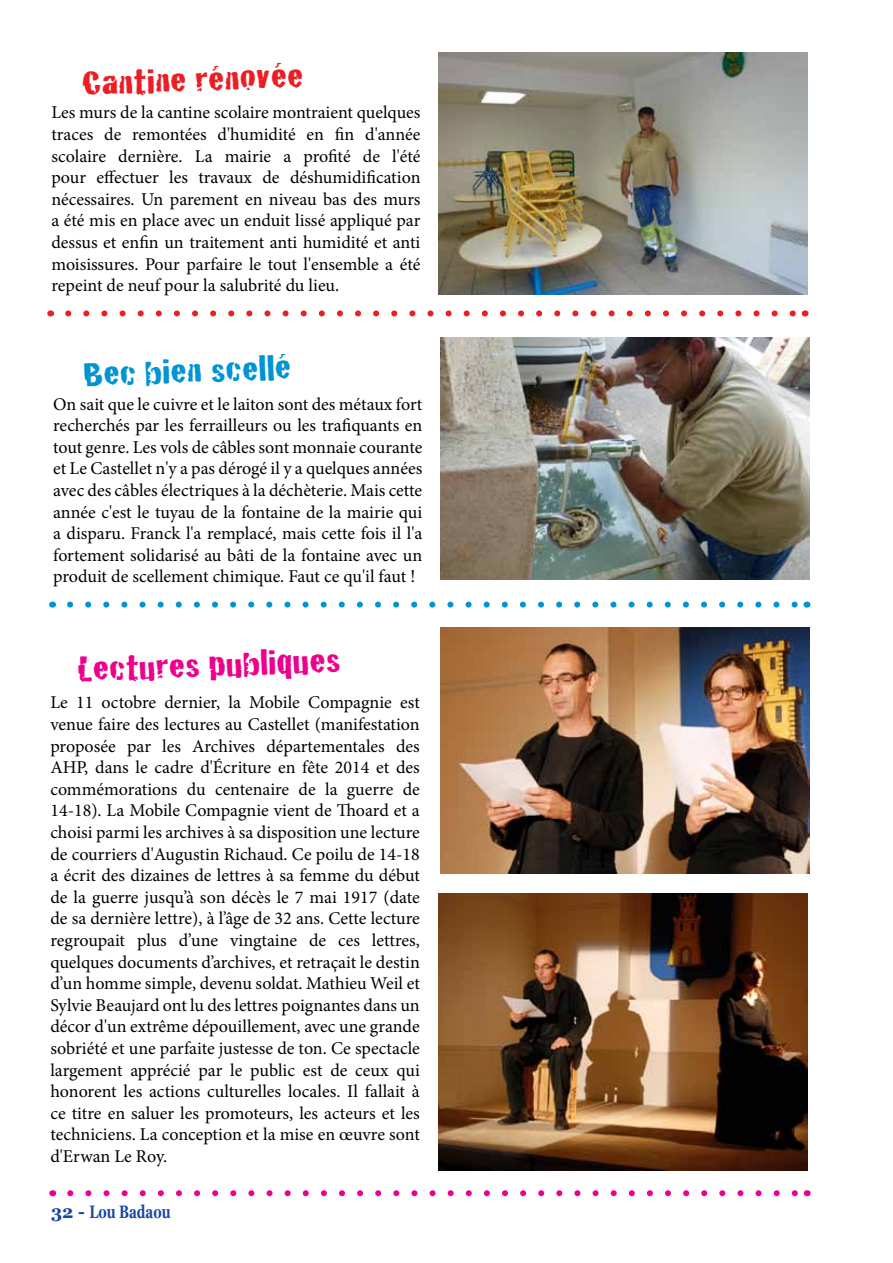
<style>
.page{position:relative;width:893px;height:1263px;background:#fff}
.page>*{position:absolute;margin:0;border:0;box-sizing:border-box;transform-origin:0 0}
.t1{font:36px "Cracked";color:#ec008c;scale:1.3 1}
.t2{font:36px "Cracked";color:#ed1d24;scale:1.3 1}
.t3{font:36px "Cracked";color:#0194d3;scale:1.3 1}
.t4{font:18px/21.6px "Minion Pro";color:#000;text-align:justify}
.t5{font:700 18px "Georgia";color:#17479e}
</style>
<div class="page">
<img style="left:440px;top:627px;width:370px;height:247px">
<img style="left:438px;top:52px;width:370px;height:242px">
<svg style="left:70px;top:1190px;width:728px;height:6px"></svg>
<img style="left:438px;top:894px;width:370px;height:277px">
<svg style="left:68px;top:310px;width:728px;height:6px"></svg>
<img style="left:440px;top:337px;width:369px;height:242px">
<svg style="left:70px;top:602px;width:727px;height:6px"></svg>
<h1 class="t2" style="left:81px;top:55px;width:172px;rotate:-2deg">Cantine rénovée</h1>
<p class="t4" style="left:51px;top:102px;width:371px">Les murs de la cantine scolaire montraient quelques traces de remontées d'humidité en fin d'année scolaire dernière. La mairie a profité de l'été pour effectuer les travaux de déshumidification nécessaires. Un parement en niveau bas des murs a été mis en place avec un enduit lissé appliqué par dessus et enfin un traitement anti humidité et anti moisissures. Pour parfaire le tout l'ensemble a été repeint de neuf pour la salubrité du lieu.</p>
<h1 class="t3" style="left:83px;top:346px;width:161px;rotate:-2deg">Bec bien scellé</h1>
<p class="t4" style="left:53px;top:393px;width:371px">On sait que le cuivre et le laiton sont des métaux fort recherchés par les ferrailleurs ou les trafiquants en tout genre. Les vols de câbles sont monnaie courante et Le Castellet n'y a pas dérogé il y a quelques années avec des câbles électriques à la déchèterie. Mais cette année c'est le tuyau de la fontaine de la mairie qui a disparu. Franck l'a remplacé, mais cette fois il l'a fortement solidarisé au bâti de la fontaine avec un produit de scellement chimique. Faut ce qu'il faut !</p>
<h1 class="t1" style="left:77px;top:641px;width:204px;rotate:-2deg">Lectures publiques</h1>
<p class="t4" style="left:50px;top:692px;width:371px">Le 11 octobre dernier, la Mobile Compagnie est venue faire des lectures au Castellet (manifestation proposée par les Archives départementales des AHP, dans le cadre d'Écriture en fête 2014 et des commémorations du centenaire de la guerre de 14-18). La Mobile Compagnie vient de Thoard et a choisi parmi les archives à sa disposition une lecture de courriers d'Augustin Richaud. Ce poilu de 14-18 a écrit des dizaines de lettres à sa femme du début de la guerre jusqu’à son décès le 7 mai 1917 (date de sa dernière lettre), à l’âge de 32 ans. Cette lecture regroupait plus d’une vingtaine de ces lettres, quelques documents d’archives, et retraçait le destin d’un homme simple, devenu soldat. Mathieu Weil et Sylvie Beaujard ont lu des lettres poignantes dans un décor d'un extrême dépouillement, avec une grande sobriété et une parfaite justesse de ton. Ce spectacle largement apprécié par le public est de ceux qui honorent les actions culturelles locales. Il fallait à ce titre en saluer les promoteurs, les acteurs et les techniciens. La conception et la mise en œuvre sont d'Erwan Le Roy.</p>
<p class="t5" style="left:51px;top:1198px;width:121px">32 - Lou Badaou</p>
</div>
